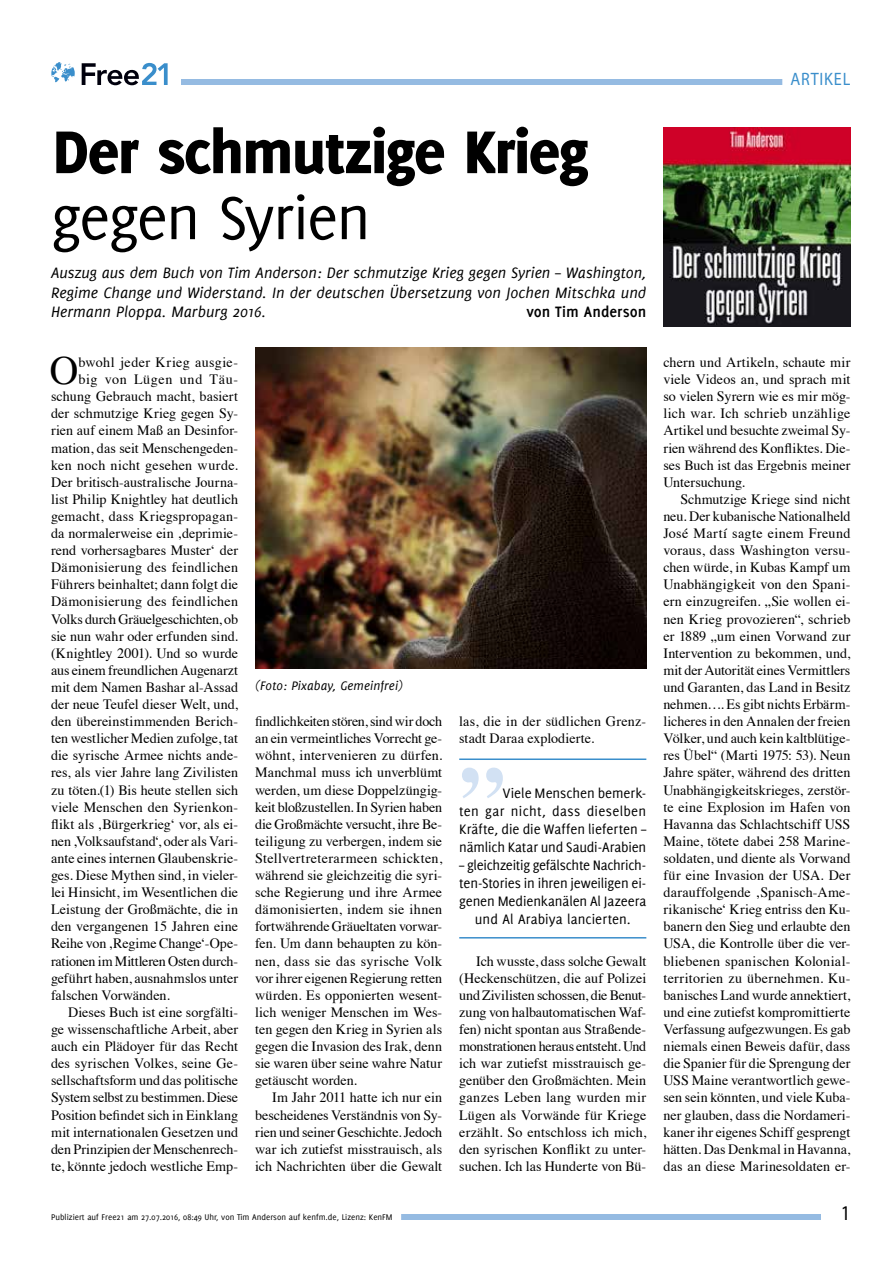
<style>
.page{position:relative;width:893px;height:1263px;background:#fff}
.page>*{position:absolute;margin:0;border:0;box-sizing:border-box;transform-origin:0 0}
.t1{font:700 91.5px "Times";color:#d2e1f3}
.t2{font:800 66px "Delicious";letter-spacing:-.02em;color:#000}
.t3{font:66px "Delicious";letter-spacing:-.025em;color:#000}
.t4{font:40.05px "Times";color:#000}
.t5{font:21px "Myriad Pro";color:#000;scale:.9 1}
.t6{font:18px "Myriad Pro";letter-spacing:.05em;color:#3a8ecb;scale:.9 1}
.t7{font:italic 16.5px/19.5px "Delicious";letter-spacing:.005em;color:#000;text-align:justify}
.t8{font:700 16.5px "Delicious";color:#000}
.t9{font:15px/18px "Delicious";letter-spacing:-.01em;color:#000;text-align:justify}
.t10{font:14.25px/17.1px "Times";color:#000;text-align:justify}
.t11{font:14.25px "Times";letter-spacing:.02em;color:#000}
.t12{font:14.25px "Times";letter-spacing:-.02em;color:#000}
.t13{font:14.25px "Times";letter-spacing:.025em;color:#000}
.t14{font:14.25px "Times";letter-spacing:.045em;color:#000}
.t15{font:italic 13.5px "Delicious";letter-spacing:.01em;color:#000}
.t16{font:9px "Delicious";color:#000}
</style>
<div class="page">
<div style="left:181px;top:79px;width:669px;height:6px;background:#95bbe2"></div>
<div style="left:55px;top:1214px;width:766px;height:6px;background:#95bbe2"></div>
<div style="left:43px;top:1212px;width:358px;height:12px;background:#fff"></div>
<div style="left:782px;top:74px;width:77px;height:15px;background:#fff"></div>
<svg style="left:82px;top:63px;width:86px;height:22px"></svg>
<svg style="left:51px;top:62px;width:24px;height:20px"></svg>
<hr style="left:459px;top:758px;width:187px;height:2px;background:#3a8ecb">
<hr style="left:459px;top:937px;width:187px;height:1px;background:#3a8ecb">
<img style="left:255px;top:347px;width:391px;height:321px">
<img style="left:663px;top:127px;width:187px;height:200px">
<h2 class="t2" style="left:53px;top:113px;width:537px">Der schmutzige Krieg</h2>
<h2 class="t3" style="left:51px;top:180px;width:321px">gegen Syrien</h2>
<p class="t7" style="left:51px;top:263px;width:597px">Auszug aus dem Buch von Tim Anderson: Der schmutzige Krieg gegen Syrien – Washington, Regime Change und Widerstand. In der deutschen Übersetzung von Jochen Mitschka und Hermann Ploppa. Marburg 2016.</p>
<p class="t8" style="left:526px;top:302px;width:122px">von Tim Anderson</p>
<h3 class="t4" style="left:50px;top:333px;width:30px">O</h3>
<p class="t13" style="left:79px;top:349px;width:161px">bwohl jeder Krieg ausgie-</p>
<p class="t14" style="left:79px;top:366px;width:161px">big von Lügen und Täu-</p>
<p class="t10" style="left:51px;top:387px;width:189px">schung Gebrauch macht, basiert</p>
<p class="t10" style="left:51px;top:404px;width:189px">der schmutzige Krieg gegen Sy-</p>
<p class="t10" style="left:51px;top:421px;width:189px">rien auf einem Maß an Desinfor-</p>
<p class="t10" style="left:51px;top:438px;width:189px">mation, das seit Menschengeden-</p>
<p class="t11" style="left:51px;top:451px;width:189px">ken noch nicht gesehen wurde.</p>
<p class="t10" style="left:51px;top:472px;width:189px">Der britisch-australische Journa-</p>
<p class="t10" style="left:51px;top:489px;width:189px">list Philip Knightley hat deutlich</p>
<p class="t10" style="left:51px;top:506px;width:189px">gemacht, dass Kriegspropagan-</p>
<p class="t10" style="left:51px;top:523px;width:189px">da normalerweise ein ‚deprimie-</p>
<p class="t10" style="left:51px;top:541px;width:189px">rend vorhersagbares Muster‘ der</p>
<p class="t11" style="left:51px;top:554px;width:189px">Dämonisierung des feindlichen</p>
<p class="t10" style="left:51px;top:575px;width:189px">Führers beinhaltet; dann folgt die</p>
<p class="t11" style="left:51px;top:588px;width:189px">Dämonisierung des feindlichen</p>
<p class="t12" style="left:51px;top:605px;width:189px">Volks durch Gräuelgeschichten, ob</p>
<p class="t10" style="left:51px;top:626px;width:189px">sie nun wahr oder erfunden sind.</p>
<p class="t10" style="left:51px;top:643px;width:189px">(Knightley 2001). Und so wurde</p>
<p class="t10" style="left:51px;top:660px;width:189px">aus einem freundlichen Augenarzt</p>
<p class="t10" style="left:51px;top:677px;width:189px">mit dem Namen Bashar al-Assad</p>
<p class="t10" style="left:51px;top:694px;width:189px">der neue Teufel dieser Welt, und,</p>
<p class="t10" style="left:51px;top:712px;width:189px">den übereinstimmenden Berich-</p>
<p class="t10" style="left:51px;top:729px;width:189px">ten westlicher Medien zufolge, tat</p>
<p class="t10" style="left:51px;top:746px;width:189px">die syrische Armee nichts ande-</p>
<p class="t10" style="left:51px;top:763px;width:189px">res, als vier Jahre lang Zivilisten</p>
<p class="t10" style="left:51px;top:780px;width:189px">zu töten.(1) Bis heute stellen sich</p>
<p class="t10" style="left:51px;top:797px;width:189px">viele Menschen den Syrienkon-</p>
<p class="t10" style="left:51px;top:814px;width:189px">flikt als ‚Bürgerkrieg‘ vor, als ei-</p>
<p class="t10" style="left:51px;top:831px;width:189px">nen ‚Volksaufstand‘, oder als Vari-</p>
<p class="t10" style="left:51px;top:848px;width:189px">ante eines internen Glaubenskrie-</p>
<p class="t10" style="left:51px;top:865px;width:189px">ges. Diese Mythen sind, in vieler-</p>
<p class="t10" style="left:51px;top:883px;width:189px">lei Hinsicht, im Wesentlichen die</p>
<p class="t10" style="left:51px;top:900px;width:189px">Leistung der Großmächte, die in</p>
<p class="t10" style="left:51px;top:917px;width:189px">den vergangenen 15 Jahren eine</p>
<p class="t10" style="left:51px;top:934px;width:189px">Reihe von ‚Regime Change‘-Ope-</p>
<p class="t10" style="left:51px;top:951px;width:189px">rationen im Mittleren Osten durch-</p>
<p class="t10" style="left:51px;top:968px;width:189px">geführt haben, ausnahmslos unter</p>
<p class="t10" style="left:51px;top:985px;width:120px">falschen Vorwänden.</p>
<p class="t10" style="left:68px;top:1002px;width:172px">Dieses Buch ist eine sorgfälti-</p>
<p class="t10" style="left:51px;top:1019px;width:189px">ge wissenschaftliche Arbeit, aber</p>
<p class="t10" style="left:51px;top:1036px;width:189px">auch ein Plädoyer für das Recht</p>
<p class="t10" style="left:51px;top:1054px;width:189px">des syrischen Volkes, seine Ge-</p>
<p class="t10" style="left:51px;top:1071px;width:189px">sellschaftsform und das politische</p>
<p class="t10" style="left:51px;top:1088px;width:189px">System selbst zu bestimmen. Diese</p>
<p class="t10" style="left:51px;top:1105px;width:189px">Position befindet sich in Einklang</p>
<p class="t10" style="left:51px;top:1122px;width:189px">mit internationalen Gesetzen und</p>
<p class="t10" style="left:51px;top:1139px;width:189px">den Prinzipien der Menschenrech-</p>
<p class="t10" style="left:51px;top:1156px;width:189px">te, könnte jedoch westliche Emp-</p>
<p class="t15" style="left:255px;top:678px;width:149px">(Foto: Pixabay, Gemeinfrei)</p>
<p class="t10" style="left:255px;top:712px;width:189px">findlichkeiten stören, sind wir doch an ein vermeintliches Vorrecht ge&shy;wöhnt, intervenieren zu dürfen.<br>Manchmal muss ich unverblümt werden, um diese Doppelzüngig&shy;keit bloßzustellen. In Syrien haben die Großmächte versucht, ihre Be&shy;teiligung zu verbergen, indem sie Stellvertreterarmeen schickten, während sie gleichzeitig die syri&shy;sche Regierung und ihre Armee dämonisierten, indem sie ihnen fortwährende Gräueltaten vorwar&shy;fen. Um dann behaupten zu kön&shy;nen, dass sie das syrische Volk vor ihrer eigenen Regierung retten würden. Es opponierten wesent&shy;lich weniger Menschen im Wes&shy;ten gegen den Krieg in Syrien als gegen die Invasion des Irak, denn sie waren über seine wahre Natur getäuscht worden.</p>
<p class="t10" style="left:255px;top:1088px;width:189px;text-indent:17px">Im Jahr 2011 hatte ich nur ein bescheidenes Verständnis von Sy&shy;rien und seiner Geschichte. Jedoch war ich zutiefst misstrauisch, als ich Nachrichten über die Gewalt</p>
<p class="t10" style="left:459px;top:712px;width:189px">las, die in der südlichen Grenz&shy;stadt Daraa explodierte.</p>
<h1 class="t1" style="left:459px;top:663px;width:47px">„</h1>
<p class="t9" style="left:459px;top:784px;width:189px;text-indent:44px">Viele Menschen bemerk&shy;ten gar nicht, dass dieselben Kräfte, die die Waffen lieferten – nämlich Katar und Saudi-Arabien</p>
<p class="t9" style="left:459px;top:856px;width:189px;text-align:center">– gleichzeitig gefälschte Nachrich&shy;ten-Stories in ihren jeweiligen ei&shy;genen Medienkanälen Al Jazeera und Al Arabiya lancierten.</p>
<p class="t10" style="left:459px;top:951px;width:189px;text-indent:17px">Ich wusste, dass solche Gewalt (Heckenschützen, die auf Polizei und Zivilisten schossen, die Benut&shy;zung von halbautomatischen Waf&shy;fen) nicht spontan aus Straßende&shy;monstrationen heraus entsteht. Und ich war zutiefst misstrauisch ge&shy;genüber den Großmächten. Mein ganzes Leben lang wurden mir Lügen als Vorwände für Kriege erzählt. So entschloss ich mich, den syrischen Konflikt zu unter&shy;suchen. Ich las Hunderte von Bü-</p>
<p class="t6" style="left:790px;top:68px;width:68px">ARTIKEL</p>
<p class="t10" style="left:663px;top:352px;width:189px">chern und Artikeln, schaute mir viele Videos an, und sprach mit so vielen Syrern wie es mir mög&shy;lich war. Ich schrieb unzählige Artikel und besuchte zweimal Sy&shy;rien während des Konfliktes. Die&shy;ses Buch ist das Ergebnis meiner Untersuchung.</p>
<p class="t10" style="left:663px;top:489px;width:189px;text-indent:17px">Schmutzige Kriege sind nicht neu. Der kubanische Nationalheld José Martí sagte einem Freund voraus, dass Washington versu&shy;chen würde, in Kubas Kampf um Unabhängigkeit von den Spani&shy;ern einzugreifen. „Sie wollen ei&shy;nen Krieg provozieren“, schrieb er 1889 „um einen Vorwand zur Intervention zu bekommen, und, mit der Autorität eines Vermittlers und Garanten, das Land in Besitz nehmen…. Es gibt nichts Erbärm&shy;licheres in den Annalen der freien Völker, und auch kein kaltblütige&shy;res Übel“ (Marti 1975: 53). Neun Jahre später, während des dritten Unabhängigkeitskrieges, zerstör&shy;te eine Explosion im Hafen von Havanna das Schlachtschiff USS Maine, tötete dabei 258 Marine&shy;soldaten, und diente als Vorwand für eine Invasion der USA. Der darauffolgende ‚Spanisch-Ame&shy;rikanische‘ Krieg entriss den Ku&shy;banern den Sieg und erlaubte den USA, die Kontrolle über die ver&shy;bliebenen spanischen Kolonial&shy;territorien zu übernehmen. Ku&shy;banisches Land wurde annektiert, und eine zutiefst kompromittierte Verfassung aufgezwungen. Es gab niemals einen Beweis dafür, dass die Spanier für die Sprengung der USS Maine verantwortlich gewe&shy;sen sein könnten, und viele Kuba&shy;ner glauben, dass die Nordameri&shy;kaner ihr eigenes Schiff gesprengt hätten. Das Denkmal in Havanna, das an diese Marinesoldaten er-</p>
<p class="t16" style="left:51px;top:1212px;width:343px">Publiziert auf Free21 am 27.07.2016, 08:49 Uhr, von Tim Anderson auf kenfm.de, Lizenz: KenFM</p>
<h3 class="t5" style="left:841px;top:1200px;width:12px">1</h3>
</div>
